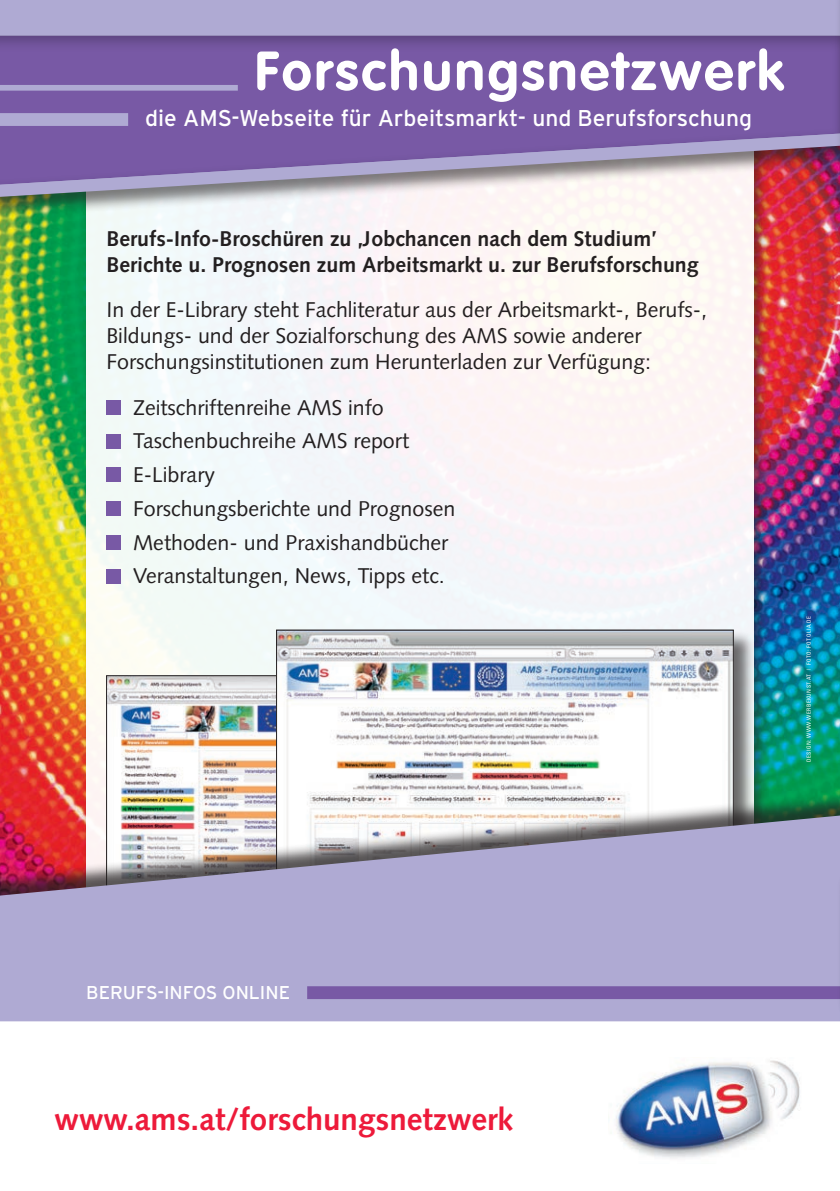
<style>
.page{position:relative;width:840px;height:1191px;background:#fff}
.page>*{position:absolute;margin:0;border:0;box-sizing:border-box;transform-origin:0 0}
.t1{font:700 54.2px "VAG Rounded";letter-spacing:.05em;color:#fff}
.t2{font:700 31.4px "Syntax";color:#ed1a3a}
.t3{font:22.8px "Interstate";color:#fff}
.t4{font:21.4px/25.6px "Syntax";color:#231f20}
.t5{font:700 21.4px/25.6px "Syntax";color:#231f20}
.t6{font:18.6px "Interstate";color:#fff}
.t7{font:condensed 5.8px "Univers";letter-spacing:.075em;color:#fff}
</style>
<div class="page">
<img style="left:0;top:218px;width:839px;height:573px">
<div style="left:81px;top:105px;width:689px;height:886px;background:#231f20;opacity:.58"></div>
<div style="left:86px;top:106px;width:667px;height:864px;background:#f6f6f7"></div>
<div style="left:0;top:0;width:839px;height:218px;background:#231f20;opacity:.58"></div>
<svg style="left:0;top:0;width:834px;height:197px;background:#b7afcf"></svg>
<div style="left:0;top:32px;width:839px;height:154px;background:#231f20;opacity:.3"></div>
<div style="left:0;top:113px;width:128px;height:13px;background:#afaad3"></div>
<div style="left:0;top:85px;width:238px;height:6px;background:#afaad3"></div>
<div style="left:106px;top:400px;width:15px;height:15px;background:#7859a5"></div>
<div style="left:106px;top:433px;width:15px;height:15px;background:#7859a5"></div>
<div style="left:106px;top:467px;width:15px;height:15px;background:#7859a5"></div>
<div style="left:106px;top:501px;width:15px;height:15px;background:#7859a5"></div>
<div style="left:106px;top:535px;width:15px;height:15px;background:#7859a5"></div>
<div style="left:106px;top:568px;width:15px;height:15px;background:#7859a5"></div>
<img style="left:616px;top:1060px;width:184px;height:99px">
<img style="left:108px;top:677px;width:168px;height:114px">
<div style="left:276px;top:630px;width:479px;height:353px;background:#231f20;opacity:.65"></div>
<img style="left:278px;top:632px;width:453px;height:159px">
<div style="left:0;top:791px;width:839px;height:227px;background:#231f20;opacity:.75"></div>
<svg style="left:0;top:815px;width:839px;height:206px;background:#b1a6c7"></svg>
<div style="left:307px;top:986px;width:532px;height:13px;background:#7859a5"></div>
<div style="left:834px;top:0;width:5px;height:217px;background:#231f20;opacity:.58"></div>
<svg style="left:839px;top:0;width:1px;height:197px"></svg>
<hr style="left:836px;top:790px;width:3px;height:228px;background:#231f20;opacity:.75">
<svg style="left:839px;top:814px;width:1px;height:207px"></svg>
<p class="t1" style="left:255px;top:39px;width:530px">Forschungsnetzwerk</p>
<p class="t3" style="left:145px;top:105px;width:608px">die AMS-Webseite für Arbeitsmarkt- und Berufsforschung</p>
<p class="t5" style="left:106px;top:226px;width:593px">Berufs-Info-Broschüren zu ‚Jobchancen nach dem Studium’<br>Berichte u. Prognosen zum Arbeitsmarkt u. zur Berufsforschung</p>
<p class="t4" style="left:106px;top:297px;width:602px">In der E-Library steht Fachliteratur aus der Arbeitsmarkt-, Berufs-,<br>Bildungs- und der Sozialforschung des AMS sowie anderer<br>Forschungsinstitutionen zum Herunterladen zur Verfügung:</p>
<p class="t4" style="left:133px;top:394px;width:252px">Zeitschriftenreihe AMS info</p>
<p class="t4" style="left:133px;top:428px;width:277px">Taschenbuchreihe AMS report</p>
<p class="t4" style="left:133px;top:462px;width:83px">E-Library</p>
<p class="t4" style="left:133px;top:496px;width:323px">Forschungsberichte und Prognosen</p>
<p class="t4" style="left:133px;top:529px;width:316px">Methoden- und Praxishandbücher</p>
<p class="t4" style="left:133px;top:563px;width:313px">Veranstaltungen, News, Tipps etc.</p>
<p class="t7" style="left:804px;top:762px;width:147px;rotate:-90deg">DESIGN: WWW.WERBEKUNST.AT | FOTO: FOTOLIA.DE</p>
<p class="t6" style="left:86px;top:982px;width:205px">BERUFS-INFOS ONLINE</p>
<p class="t2" style="left:55px;top:1101px;width:460px">www.ams.at/forschungsnetzwerk</p>
</div>
